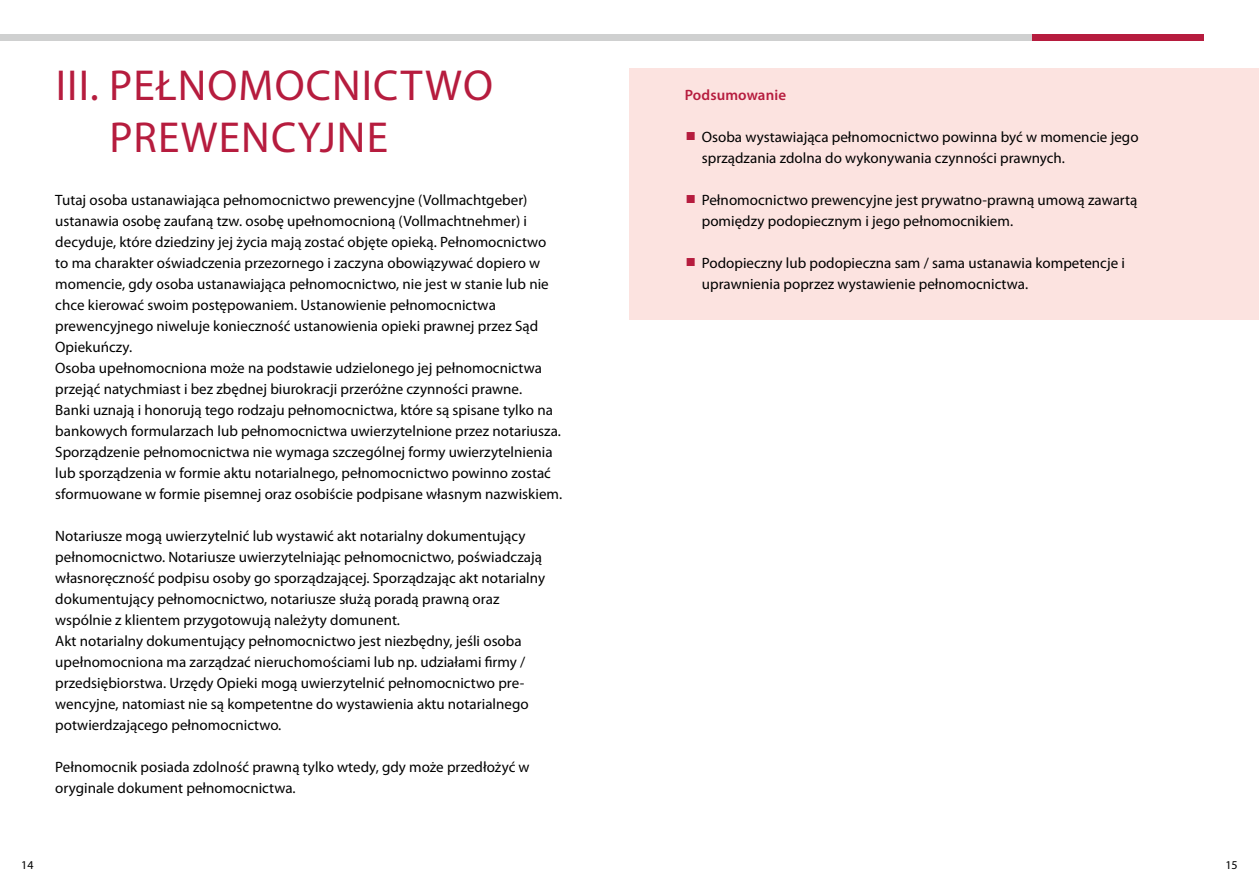
<style>
.page{position:relative;width:1259px;height:893px;background:#fff}
.page>*{position:absolute;margin:0;border:0;box-sizing:border-box;transform-origin:0 0}
.t1{font:43.5px "Myriad Pro";letter-spacing:.025em;color:#b61c3e}
.t2{font:15px/21px "Myriad Pro";color:#000}
.t3{font:600 15px "Myriad Pro";letter-spacing:.01em;color:#b61c3e}
.t4{font:12px "Myriad Pro";color:#000}
.s1{font-family:"Prestige Elite Std";font-size:19.95px;color:#b61c3e}
</style>
<div class="page">
<div style="left:1031px;top:34px;width:172px;height:6px;background:#b61c3e"></div>
<div style="left:0;top:34px;width:1031px;height:6px;background:#cfd0d0"></div>
<div style="left:629px;top:68px;width:630px;height:252px;background:#fce3e0"></div>
<h1 class="t1" style="left:56px;top:58px;width:105px">III. Pełnomocnict</h1>
<h1 class="t1" style="left:425px;top:58px;width:63px">wo</h1>
<h1 class="t1" style="left:55px;top:111px;width:26px">pre</h1>
<h1 class="t1" style="left:181px;top:111px;width:64px">wenc</h1>
<h1 class="t1" style="left:297px;top:111px;width:46px">yjne</h1>
<p class="t2" style="left:55px;top:189px;width:508px">Tutaj osoba ustanawiająca pełnomocnictwo prewencyjne (Vollmachtgeber) ustanawia osobę zaufaną tzw. osobę upełnomocnioną (Vollmachtnehmer) i decyduje, które dziedziny jej życia mają zostać objęte opieką. Pełnomocnictwo to ma charakter oświadczenia przezornego i zaczyna obowiązywać dopiero w momencie, gdy osoba ustanawiająca pełnomocnictwo, nie jest w stanie lub nie chce kierować swoim postępowaniem. Ustanowienie pełnomocnictwa prewencyjnego niweluje konieczność ustanowienia opieki prawnej przez Sąd Opiekuńczy.<br>Osoba upełnomocniona może na podstawie udzielonego jej pełnomocnictwa przejąć natychmiast i bez zbędnej biurokracji przeróżne czynności prawne.<br>Banki uznają i honorują tego rodzaju pełnomocnictwa, które są spisane tylko na bankowych formularzach lub pełnomocnictwa uwierzytelnione przez notariusza.<br>Sporządzenie pełnomocnictwa nie wymaga szczególnej formy uwierzytelnienia lub sporządzenia w formie aktu notarialnego, pełnomocnictwo powinno zostać sformuowane w formie pisemnej oraz osobiście podpisane własnym nazwiskiem.</p>
<p class="t2" style="left:55px;top:525px;width:491px">Notariusze mogą uwierzytelnić lub wystawić akt notarialny dokumentujący pełnomocnictwo. Notariusze uwierzytelniając pełnomocnictwo, poświadczają własnoręczność podpisu osoby go sporządzającej. Sporządzając akt notarialny dokumentujący pełnomocnictwo, notariusze służą poradą prawną oraz wspólnie z klientem przygotowują należyty domunent.<br>Akt notarialny dokumentujący pełnomocnictwo jest niezbędny, jeśli osoba upełnomocniona ma zarządzać nieruchomościami lub np. udziałami firmy / przedsiębiorstwa. Urzędy Opieki mogą uwierzytelnić pełnomocnictwo pre&shy;wencyjne, natomiast nie są kompetentne do wystawienia aktu notarialnego potwierdzającego pełnomocnictwo.</p>
<p class="t2" style="left:55px;top:756px;width:476px">Pełnomocnik posiada zdolność prawną tylko wtedy, gdy może przedłożyć w oryginale dokument pełnomocnictwa.</p>
<p class="t3" style="left:685px;top:85px;width:103px">Podsumowanie</p>
<p class="t2" style="left:702px;top:126px;width:438px;text-indent:-17px"><span class="s1">■</span> Osoba wystawiająca pełnomocnictwo powinna być w momencie jego sprządzania zdolna do wykonywania czynności prawnych.</p>
<p class="t2" style="left:702px;top:189px;width:437px;text-indent:-17px"><span class="s1">■</span> Pełnomocnictwo prewencyjne jest prywatno-prawną umową zawartą pomiędzy podopiecznym i jego pełnomocnikiem.</p>
<p class="t2" style="left:702px;top:252px;width:425px;text-indent:-17px"><span class="s1">■</span> Podopieczny lub podopieczna sam / sama ustanawia kompetencje i uprawnienia poprzez wystawienie pełnomocnictwa.</p>
<p class="t4" style="left:21px;top:858px;width:14px">14</p>
<p class="t4" style="left:1225px;top:858px;width:14px">15</p>
</div>
